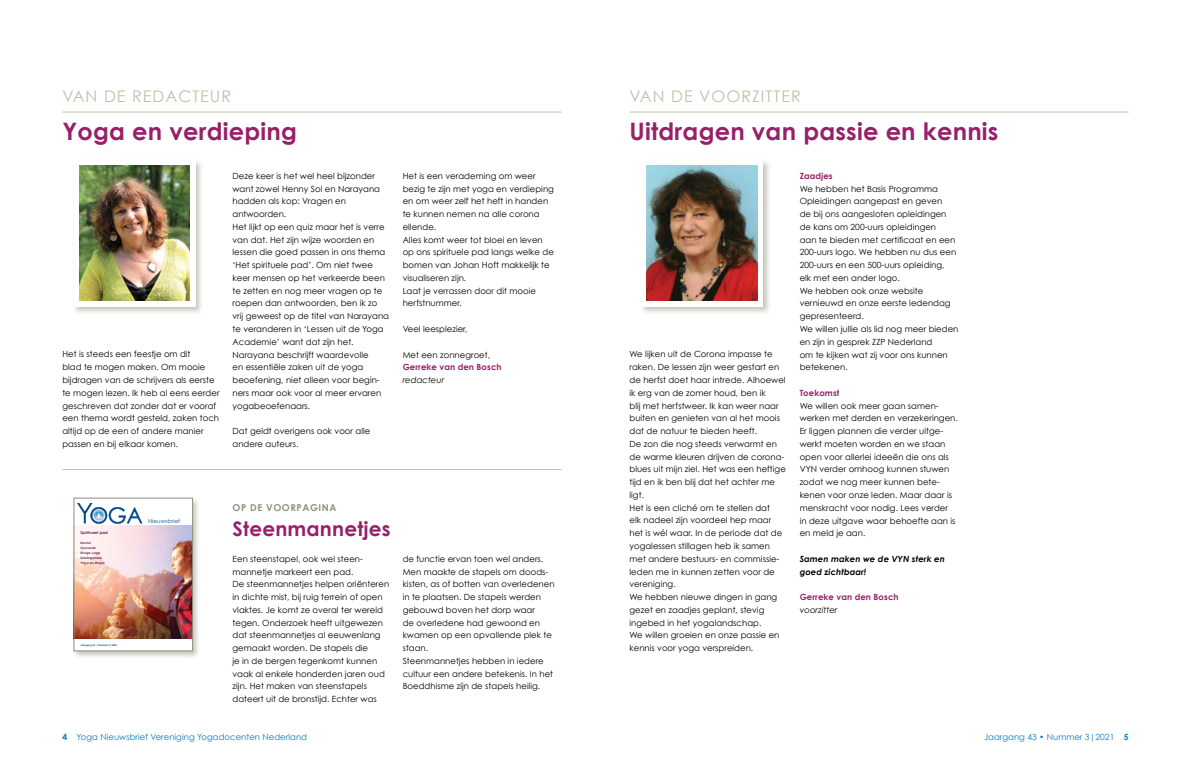
<style>
.page{position:relative;width:1191px;height:766px;background:#fff}
.page>*{position:absolute;margin:0;border:0;box-sizing:border-box;transform-origin:0 0}
.t1{font:700 24px "Century Gothic";letter-spacing:.01em;color:#982068}
.t2{font:700 20px "Century Gothic";letter-spacing:.01em;color:#982068}
.t3{font:16px "Century Gothic";letter-spacing:.065em;color:#c0c0aa}
.t4{font:700 9.5px "Century Gothic";letter-spacing:.06em;color:#90907e}
.t5{font:8.5px/12.8px "Century Gothic";letter-spacing:.005em;color:#000}
.t6{font:8.5px "Century Gothic";letter-spacing:.005em;color:#007dc5}
.t7{font:700 8.5px "Century Gothic";letter-spacing:.01em;color:#982068}
.t8{font:italic 700 8.5px/12.8px "Century Gothic";letter-spacing:.01em;color:#000}
.t9{font:italic 8.5px "Century Gothic";letter-spacing:.005em;color:#000}
.t10{font:5.6px "Century Gothic";letter-spacing:.02em;color:#034b8c}
.t11{font:700 4px "Century Gothic";letter-spacing:.01em;color:#652265}
.t12{font:700 3.2px/5.1px "Century Gothic";letter-spacing:.01em;color:#652265}
.t13{font:700 2.4px "Century Gothic";letter-spacing:.01em;color:#034b8c}
.s1{font-weight:700}
</style>
<div class="page">
<hr style="left:629px;top:111px;width:499px;height:1px;background:#c0c0aa">
<hr style="left:62px;top:111px;width:499px;height:1px;background:#c0c0aa">
<hr style="left:62px;top:469px;width:499px;height:1px;background:#c0c0aa">
<div style="left:72px;top:159px;width:132px;height:156px;background:#90907e;opacity:.5"></div>
<div style="left:74px;top:160px;width:122px;height:146px;background:#fff"></div>
<img style="left:79px;top:166px;width:111px;height:134px">
<div style="left:639px;top:159px;width:132px;height:156px;background:#90907e;opacity:.5"></div>
<div style="left:641px;top:160px;width:122px;height:146px;background:#fff"></div>
<img style="left:646px;top:166px;width:111px;height:134px">
<div style="left:72px;top:496px;width:129px;height:163px;background:#90907e;opacity:.5"></div>
<div style="left:74px;top:498px;width:119px;height:152px;background:#fff"></div>
<img style="left:76px;top:526px;width:115px;height:112px">
<svg style="left:77px;top:503px;width:65px;height:20px"></svg>
<div style="left:74px;top:497px;width:119px;height:154px;border:1px solid #90907e"></div>
<h3 class="t3" style="left:62px;top:87px;width:170px">VAN DE REDACTEUR</h3>
<h3 class="t3" style="left:629px;top:87px;width:173px">VAN DE VOORZITTER</h3>
<h1 class="t1" style="left:62px;top:117px;width:236px">Yoga en verdieping</h1>
<h1 class="t1" style="left:629px;top:117px;width:370px">Uitdragen van passie en kennis</h1>
<p class="t5" style="left:62px;top:348px;width:159px">Het is steeds een feestje om dit<br>blad te mogen maken. Om mooie bijdragen van de schrijvers als eerste te mogen lezen. Ik heb al eens eerder geschreven dat zonder dat er vooraf een thema wordt gesteld, zaken toch altijd op de een of andere manier passen en bij elkaar komen.</p>
<p class="t5" style="left:232px;top:169px;width:158px">Deze keer is het wel heel bijzonder want zowel Henny Sol en Narayana hadden als kop: Vragen en antwoorden.<br>Het lijkt op een quiz maar het is verre van dat. Het zijn wijze woorden en lessen die goed passen in ons thema ‘Het spirituele pad’. Om niet twee keer mensen op het verkeerde been te zetten en nog meer vragen op te roepen dan antwoorden, ben ik zo vrij geweest op de titel van Narayana te veranderen in ‘Lessen uit de Yoga<br>Academie’ want dat zijn het.<br>Narayana beschrijft waardevolle<br>en essentiële zaken uit de yoga beoefening, niet alleen voor begin&shy;ners maar ook voor al meer ervaren yogabeoefenaars.</p>
<p class="t5" style="left:232px;top:424px;width:139px">Dat geldt overigens ook voor alle andere auteurs.</p>
<p class="t5" style="left:403px;top:169px;width:153px">Het is een verademing om weer bezig te zijn met yoga en verdieping en om weer zelf het heft in handen te kunnen nemen na alle corona ellende.<br>Alles komt weer tot bloei en leven op ons spirituele pad langs welke de bomen van Johan Hoft makkelijk te visualiseren zijn.<br>Laat je verrassen door dit mooie herfstnummer.</p>
<p class="t5" style="left:403px;top:322px;width:66px">Veel leesplezier,</p>
<p class="t5" style="left:403px;top:348px;width:89px">Met een zonnegroet,</p>
<p class="t7" style="left:403px;top:362px;width:100px">Gerreke van den Bosch</p>
<p class="t9" style="left:403px;top:375px;width:43px">redacteur</p>
<p class="t11" style="left:81px;top:529px;width:29px">Spiritueel pad</p>
<p class="t12" style="left:81px;top:540px;width:26px">Karma<br>Ayurveda<br>Bhoga-yoga<br>Salutogenese<br>Yoga en Magie</p>
<p class="t10" style="left:148px;top:518px;width:34px">Nieuwsbrief</p>
<p class="t13" style="left:81px;top:643px;width:38px">Jaargang 43 • Nummer 3|2021</p>
<p class="t4" style="left:232px;top:501px;width:105px">OP DE VOORPAGINA</p>
<h2 class="t2" style="left:232px;top:516px;width:160px">Steenmannetjes</h2>
<p class="t5" style="left:232px;top:552px;width:158px">Een steenstapel, ook wel steen&shy;mannetje markeert een pad.<br>De steenmannetjes helpen oriënteren in dichte mist, bij ruig terrein of open vlaktes. Je komt ze overal ter wereld tegen. Onderzoek heeft uitgewezen dat steenmannetjes al eeuwenlang gemaakt worden. De stapels die<br>je in de bergen tegenkomt kunnen vaak al enkele honderden jaren oud zijn. Het maken van steenstapels dateert uit de bronstijd. Echter was</p>
<p class="t5" style="left:403px;top:552px;width:153px">de functie ervan toen wel anders.<br>Men maakte de stapels om doods&shy;kisten, as of botten van overledenen in te plaatsen. De stapels werden gebouwd boven het dorp waar<br>de overledene had gewoond en kwamen op een opvallende plek te staan.<br>Steenmannetjes hebben in iedere cultuur een andere betekenis. In het<br>Boeddhisme zijn de stapels heilig.</p>
<p class="t5" style="left:629px;top:348px;width:158px">We lijken uit de Corona impasse te raken. De lessen zijn weer gestart en de herfst doet haar intrede. Alhoewel ik erg van de zomer houd, ben ik<br>blij met herfstweer. Ik kan weer naar buiten en genieten van al het moois dat de natuur te bieden heeft.<br>De zon die nog steeds verwarmt en de warme kleuren drijven de corona&shy;blues uit mijn ziel. Het was een heftige tijd en ik ben blij dat het achter me ligt.<br>Het is een cliché om te stellen dat<br>elk nadeel zijn voordeel hep maar het is wél waar. In de periode dat de yogalessen stillagen heb ik samen met andere bestuurs- en commissie&shy;leden me in kunnen zetten voor de vereniging.<br>We hebben nieuwe dingen in gang gezet en zaadjes geplant, stevig ingebed in het yogalandschap.<br>We willen groeien en onze passie en kennis voor yoga verspreiden.</p>
<p class="t7" style="left:799px;top:170px;width:34px">Zaadjes</p>
<p class="t5" style="left:799px;top:182px;width:160px">We hebben het Basis Programma<br>Opleidingen aangepast en geven<br>de bij ons aangesloten opleidingen de kans om 200-uurs opleidingen<br>aan te bieden met certificaat en een<br>200-uurs logo. We hebben nu dus een<br>200-uurs en een 500-uurs opleiding,<br>elk met een ander logo.<br>We hebben ook onze website vernieuwd en onze eerste ledendag gepresenteerd.<br>We willen jullie als lid nog meer bieden en zijn in gesprek ZZP Nederland<br>om te kijken wat zij voor ons kunnen betekenen.</p>
<p class="t7" style="left:799px;top:387px;width:41px">Toekomst</p>
<p class="t5" style="left:799px;top:399px;width:160px">We willen ook meer gaan samen&shy;werken met derden en verzekeringen.<br>Er liggen plannen die verder uitge&shy;werkt moeten worden en we staan open voor allerlei ideeën die ons als<br>VYN verder omhoog kunnen stuwen zodat we nog meer kunnen bete&shy;kenen voor onze leden. Maar daar is menskracht voor nodig. Lees verder<br>in deze uitgave waar behoefte aan is en meld je aan.</p>
<p class="t8" style="left:799px;top:552px;width:147px">Samen maken we de VYN sterk en goed zichtbaar!</p>
<p class="t7" style="left:799px;top:591px;width:100px">Gerreke van den Bosch</p>
<p class="t9" style="left:799px;top:604px;width:39px">voorzitter</p>
<p class="t6" style="left:62px;top:732px;width:246px"><span class="s1">4</span> Yoga Nieuwsbrief Vereniging Yogadocenten Nederland</p>
<p class="t6" style="left:984px;top:732px;width:146px">Jaargang 43 • Nummer 3|2021 <span class="s1">5</span></p>
</div>
